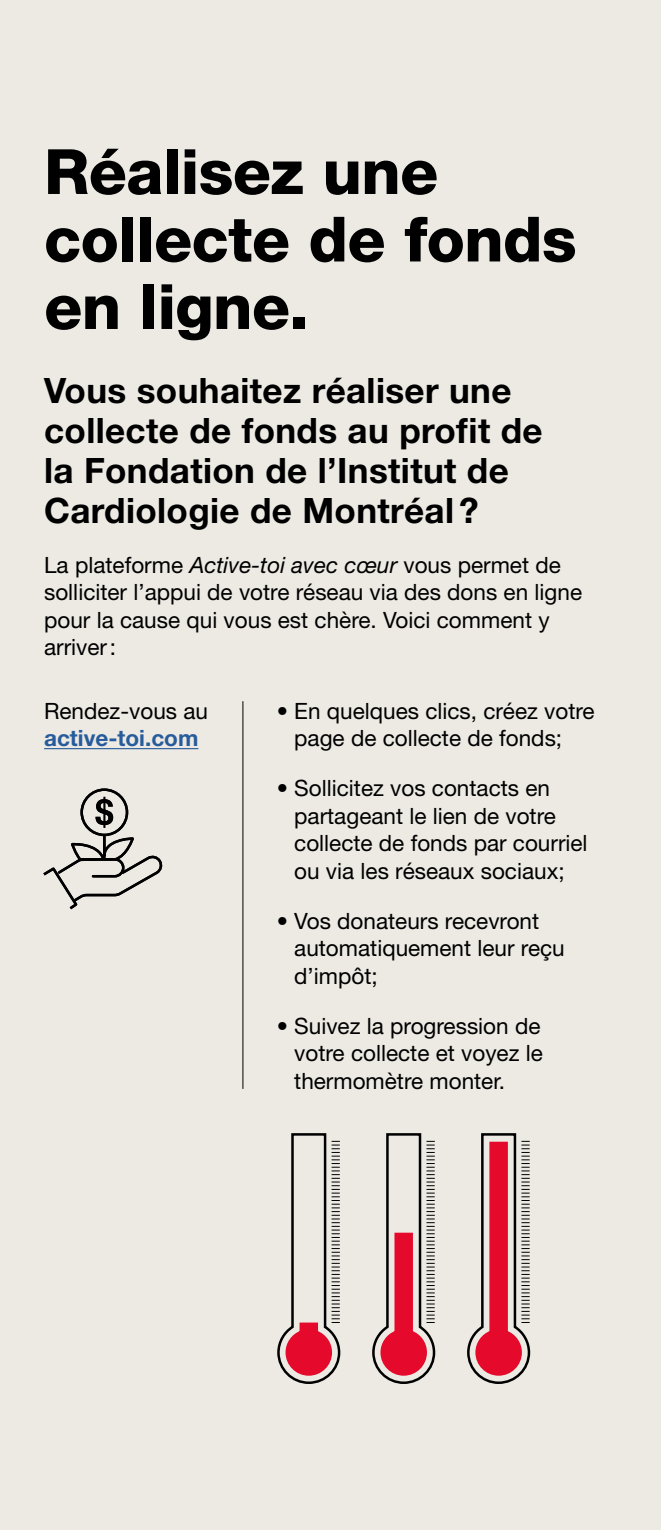
<style>
.page{position:relative;width:661px;height:1530px;background:#fff}
.page>*{position:absolute;margin:0;border:0;box-sizing:border-box;transform-origin:0 0}
.t1{font:800 62.5px/67.5px "Helvetica Neue";letter-spacing:-.01em;color:#000}
.t2{font:700 35px/40px "Helvetica Neue";letter-spacing:.01em;color:#000}
.t3{font:22.5px/27.5px "Helvetica Neue";color:#000}
.t4{font:700 22.5px "Helvetica Neue";color:#275b9b}
.s1{font-style:italic}
</style>
<div class="page">
<div style="left:0;top:0;width:660px;height:1530px;background:#edeae4"></div>
<hr style="left:242px;top:701px;width:1px;height:388px;background:#000">
<svg style="left:467px;top:1133px;width:64px;height:251px"></svg>
<svg style="left:277px;top:1133px;width:64px;height:251px"></svg>
<svg style="left:372px;top:1133px;width:64px;height:251px"></svg>
<hr style="left:44px;top:748px;width:154px;height:1px;background:#275b9b">
<div style="left:80px;top:788px;width:48px;height:48px;border:2px solid #000;border-radius:50%"></div>
<svg style="left:43px;top:834px;width:120px;height:76px"></svg>
<svg style="left:95px;top:797px;width:18px;height:31px"></svg>
<h1 class="t1" style="left:44px;top:138px;width:533px">Réalisez une collecte de fonds en ligne.</h1>
<h2 class="t2" style="left:44px;top:369px;width:499px">Vous souhaitez réaliser une collecte de fonds au profit de la Fondation de l’Institut de<br>Cardiologie de Montréal ?</h2>
<p class="t3" style="left:44px;top:551px;width:539px">La plateforme <span class="s1">Active-toi avec cœur</span> vous permet de solliciter l’appui de votre réseau via des dons en ligne pour la cause qui vous est chère. Voici comment y arriver:</p>
<p class="t3" style="left:44px;top:697px;width:165px">Rendez-vous au</p>
<p class="t4" style="left:44px;top:724px;width:156px">active-toi.com</p>
<p class="t3" style="left:294px;top:697px;width:302px;text-indent:-18px">• En quelques clics, créez votre page de collecte de fonds;</p>
<p class="t3" style="left:294px;top:774px;width:294px;text-indent:-18px">• Sollicitez vos contacts en partageant le lien de votre collecte de fonds par courriel ou via les réseaux sociaux;</p>
<p class="t3" style="left:294px;top:907px;width:272px;text-indent:-18px">• Vos donateurs recevront automatiquement leur reçu d’impôt;</p>
<p class="t3" style="left:294px;top:1012px;width:250px;text-align:justify;text-indent:-18px">• Suivez la progression de votre collecte et voyez le thermomètre monter.</p>
</div>
